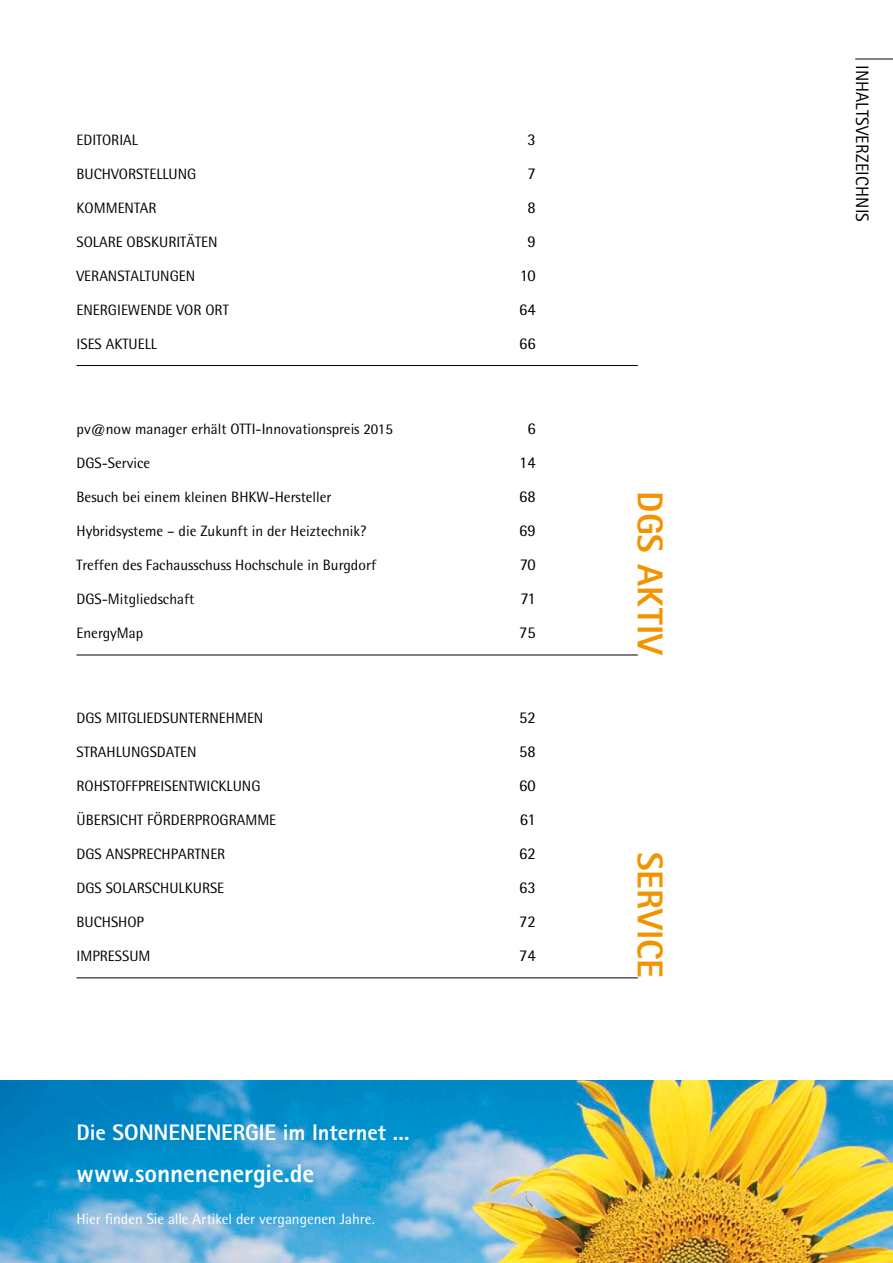
<style>
.page{position:relative;width:893px;height:1263px;background:#fff}
.page>*{position:absolute;margin:0;border:0;box-sizing:border-box;transform-origin:0 0}
.t1{font:800 36px "Rotis Sans Serif Std";color:#f39300}
.t2{font:800 25.5px "Rotis Sans Serif Std";letter-spacing:-.005em;color:#fff}
.t3{font:800 22.5px "Rotis Sans Serif Std";letter-spacing:-.005em;color:#fff}
.t4{font:18px "Rotis Sans Serif Std";letter-spacing:.01em;color:#000}
.t5{font:16.5px "Rotis Semi Sans Std";color:#000}
.t6{font:15px "Rotis Semi Sans Std";color:#000}
.t7{font:15px "Rotis Semi Sans Std";color:#fff}
</style>
<div class="page">
<hr style="left:855px;top:59px;width:38px;height:1px;background:#000">
<img style="left:0;top:1080px;width:893px;height:183px">
<hr style="left:77px;top:978px;width:561px;height:1px;background:#000">
<hr style="left:77px;top:365px;width:561px;height:1px;background:#000">
<hr style="left:77px;top:655px;width:561px;height:1px;background:#000">
<p class="t6" style="left:77px;top:131px;width:24px">EDITORIAL</p>
<p class="t5" style="left:527px;top:129px;width:10px">3</p>
<p class="t6" style="left:77px;top:165px;width:120px">BUCHVORSTELLUNG</p>
<p class="t5" style="left:527px;top:163px;width:10px">7</p>
<p class="t6" style="left:77px;top:199px;width:82px">KOMM ENTAR</p>
<p class="t5" style="left:527px;top:197px;width:10px">8</p>
<p class="t6" style="left:77px;top:233px;width:143px">SOLARE OBSKURITÄTEN</p>
<p class="t5" style="left:527px;top:231px;width:10px">9</p>
<p class="t6" style="left:77px;top:267px;width:120px">VERANSTALTUNGEN</p>
<p class="t5" style="left:520px;top:265px;width:17px">10</p>
<p class="t6" style="left:77px;top:301px;width:154px">ENERGIEWENDE VOR ORT</p>
<p class="t5" style="left:519px;top:299px;width:18px">64</p>
<p class="t6" style="left:77px;top:335px;width:82px">I SES AKTUELL</p>
<p class="t5" style="left:519px;top:333px;width:18px">66</p>
<p class="t6" style="left:77px;top:420px;width:161px">PV@NOW MANAGER ERHÄLT OTTI</p>
<p class="t6" style="left:256px;top:420px;width:139px">-I NNOVATIONSPREIS 2015</p>
<p class="t5" style="left:527px;top:418px;width:10px">6</p>
<p class="t6" style="left:77px;top:454px;width:75px">DGS-SERVICE</p>
<p class="t5" style="left:519px;top:452px;width:18px">14</p>
<p class="t6" style="left:77px;top:488px;width:257px">BESUCH BEI EINEM KLEINEN BHKW-HERSTELLER</p>
<p class="t5" style="left:519px;top:486px;width:18px">68</p>
<p class="t6" style="left:77px;top:522px;width:291px">HYBRIDSYSTEME – DIE ZUKUNFT IN DER HEIZTECHNIK?</p>
<p class="t5" style="left:519px;top:520px;width:18px">69</p>
<p class="t6" style="left:77px;top:556px;width:301px">TREFFEN DES FACHAUSSCHUSS HOCHSCHULE IN BURGDORF</p>
<p class="t5" style="left:520px;top:554px;width:17px">70</p>
<p class="t6" style="left:77px;top:590px;width:119px">DGS-MITGLIEDSCHAFT</p>
<p class="t5" style="left:520px;top:588px;width:17px">71</p>
<p class="t6" style="left:77px;top:624px;width:68px">ENERGYMAP</p>
<p class="t5" style="left:519px;top:622px;width:18px">75</p>
<p class="t6" style="left:77px;top:709px;width:188px">DGS MITGLIEDSUNTERNEHM EN</p>
<p class="t5" style="left:519px;top:708px;width:18px">52</p>
<p class="t6" style="left:77px;top:743px;width:122px">STRAHLUNGSDATEN</p>
<p class="t5" style="left:519px;top:742px;width:18px">58</p>
<p class="t6" style="left:77px;top:777px;width:184px">ROHSTOFFPREISENTWICKLUNG</p>
<p class="t5" style="left:519px;top:776px;width:18px">60</p>
<p class="t6" style="left:77px;top:811px;width:201px">ÜBERSICHT FÖRDERPROGRAMM E</p>
<p class="t5" style="left:520px;top:810px;width:17px">61</p>
<p class="t6" style="left:77px;top:845px;width:150px">DGS ANSPRECHPARTNER</p>
<p class="t5" style="left:519px;top:844px;width:18px">62</p>
<p class="t6" style="left:77px;top:879px;width:149px">DGS SOLARSCHULKURSE</p>
<p class="t5" style="left:519px;top:878px;width:18px">63</p>
<p class="t6" style="left:77px;top:913px;width:69px">BUCHSHOP</p>
<p class="t5" style="left:519px;top:912px;width:18px">72</p>
<p class="t6" style="left:77px;top:947px;width:73px">IM PRESSUM</p>
<p class="t5" style="left:519px;top:946px;width:18px">74</p>
<h3 class="t3" style="left:77px;top:1118px;width:334px">Die SONNENENERGIE im Internet ...</h3>
<h2 class="t2" style="left:77px;top:1157px;width:239px">www.sonnenenergie.de</h2>
<p class="t7" style="left:77px;top:1210px;width:300px">H IER FINDEN SIE ALLE ARTIKEL DER VERGANGENEN JAHRE.</p>
<h1 class="t1" style="left:673px;top:491px;width:166px;rotate:90deg">DGS AKTIV</h1>
<h1 class="t1" style="left:673px;top:852px;width:127px;rotate:90deg">SERVICE</h1>
<p class="t4" style="left:873px;top:65px;width:159px;rotate:90deg">I NHALTSVERZEI CHNIS</p>
</div>
